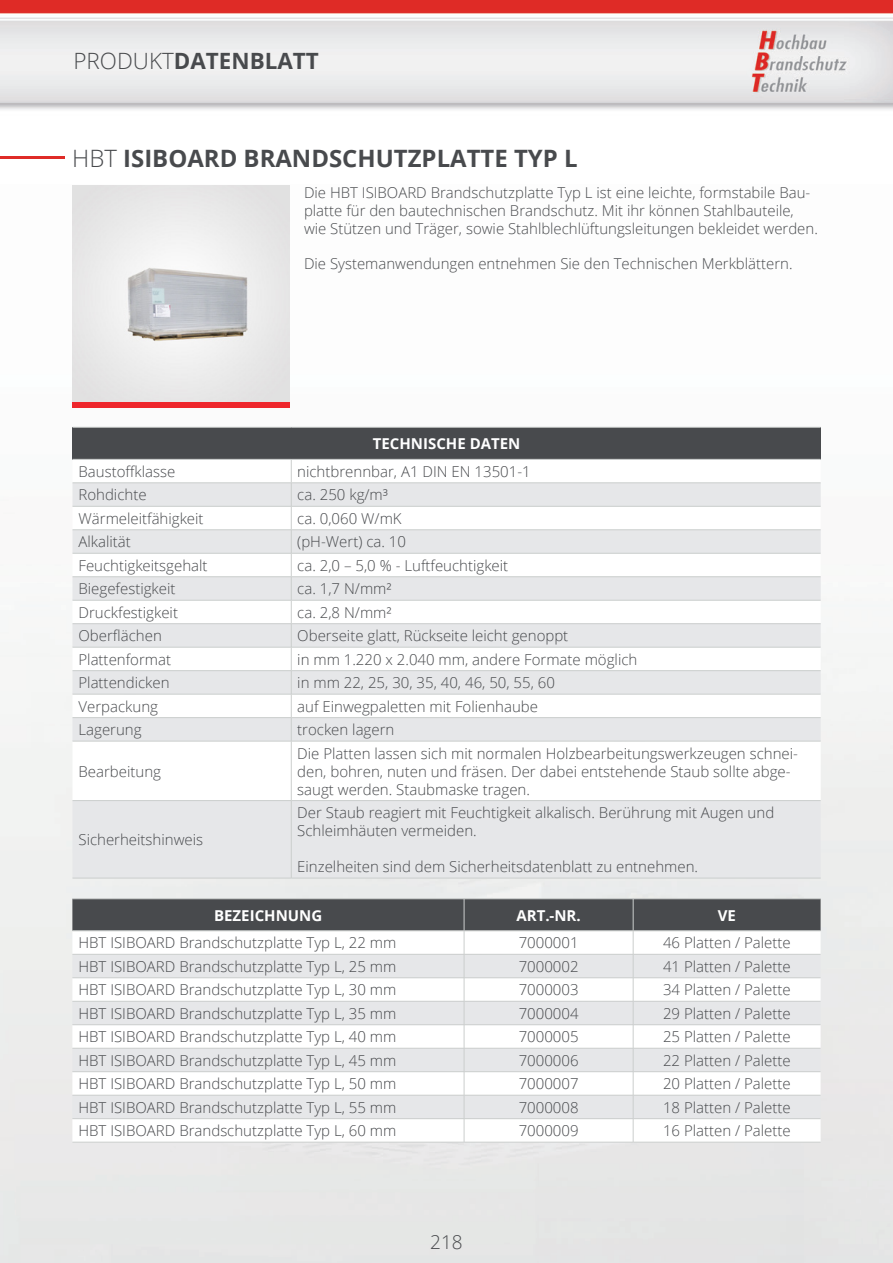
<style>
.page{position:relative;width:893px;height:1263px;background:#fff}
.page>*{position:absolute;margin:0;border:0;box-sizing:border-box;transform-origin:0 0}
.t1{font:700 23.85px "Open Sans";color:#484a4d}
.t2{font:700 22.5px "Open Sans";color:#484a4d}
.t3{font:300 19.05px "Open Sans";color:#484a4d}
.t4{font:300 15px/18px "Open Sans";color:#484a4d}
.t5{font:700 15px "Open Sans";color:#fff}
.s1{font-weight:300}
</style>
<div class="page">
<img style="left:0;top:0;width:893px;height:1263px">
<hr style="left:0;top:157px;width:64px;height:2px;background:#df2b27">
<img style="left:72px;top:185px;width:217px;height:218px">
<svg style="left:72px;top:403px;width:218px;height:5px"></svg>
<div style="left:72px;top:427px;width:749px;height:32px;background:#484a4d"></div>
<svg style="left:72px;top:460px;width:749px;height:23px"></svg>
<svg style="left:72px;top:484px;width:749px;height:394px;fill:#e6e7e9"></svg>
<hr style="left:72px;top:483px;width:219px;height:1px;background:#cbcecd">
<hr style="left:72px;top:506px;width:219px;height:1px;background:#cbcecd">
<hr style="left:72px;top:529px;width:219px;height:1px;background:#cbcecd">
<hr style="left:72px;top:553px;width:219px;height:1px;background:#cbcecd">
<hr style="left:72px;top:576px;width:219px;height:1px;background:#cbcecd">
<hr style="left:72px;top:600px;width:219px;height:1px;background:#cbcecd">
<hr style="left:72px;top:623px;width:219px;height:1px;background:#cbcecd">
<hr style="left:72px;top:647px;width:219px;height:1px;background:#cbcecd">
<hr style="left:72px;top:670px;width:219px;height:1px;background:#cbcecd">
<hr style="left:72px;top:694px;width:219px;height:1px;background:#cbcecd">
<hr style="left:72px;top:717px;width:219px;height:1px;background:#cbcecd">
<hr style="left:72px;top:741px;width:219px;height:1px;background:#cbcecd">
<hr style="left:72px;top:800px;width:219px;height:1px;background:#cbcecd">
<hr style="left:72px;top:878px;width:219px;height:1px;background:#cbcecd">
<hr style="left:291px;top:483px;width:530px;height:1px;background:#cbcecd">
<hr style="left:291px;top:506px;width:530px;height:1px;background:#cbcecd">
<hr style="left:291px;top:529px;width:530px;height:1px;background:#cbcecd">
<hr style="left:291px;top:553px;width:530px;height:1px;background:#cbcecd">
<hr style="left:291px;top:576px;width:530px;height:1px;background:#cbcecd">
<hr style="left:291px;top:600px;width:530px;height:1px;background:#cbcecd">
<hr style="left:291px;top:623px;width:530px;height:1px;background:#cbcecd">
<hr style="left:291px;top:647px;width:530px;height:1px;background:#cbcecd">
<hr style="left:291px;top:670px;width:530px;height:1px;background:#cbcecd">
<hr style="left:291px;top:694px;width:530px;height:1px;background:#cbcecd">
<hr style="left:291px;top:717px;width:530px;height:1px;background:#cbcecd">
<svg style="left:291px;top:460px;width:1px;height:281px"></svg>
<hr style="left:291px;top:741px;width:530px;height:1px;background:#cbcecd">
<hr style="left:291px;top:741px;width:1px;height:59px;background:#cbcecd">
<hr style="left:291px;top:800px;width:530px;height:1px;background:#cbcecd">
<hr style="left:291px;top:801px;width:1px;height:77px;background:#cbcecd">
<hr style="left:291px;top:878px;width:530px;height:1px;background:#cbcecd">
<hr style="left:72px;top:427px;width:219px;height:1px;background:#cbcecd">
<hr style="left:291px;top:427px;width:530px;height:1px;background:#cbcecd">
<hr style="left:72px;top:459px;width:219px;height:1px;background:#cbcecd">
<hr style="left:291px;top:459px;width:530px;height:1px;background:#cbcecd">
<hr style="left:72px;top:898px;width:392px;height:1px;background:#cbcecd">
<hr style="left:464px;top:898px;width:169px;height:1px;background:#cbcecd">
<hr style="left:72px;top:1142px;width:392px;height:1px;background:#cbcecd">
<hr style="left:464px;top:1142px;width:169px;height:1px;background:#cbcecd">
<hr style="left:633px;top:898px;width:188px;height:1px;background:#cbcecd">
<svg style="left:72px;top:899px;width:749px;height:243px"></svg>
<hr style="left:633px;top:1142px;width:188px;height:1px;background:#cbcecd">
<h2 class="t2" style="left:74px;top:45px;width:247px"><span class="s1">PRODUKT</span>DATENBLATT</h2>
<h1 class="t1" style="left:72px;top:142px;width:507px"><span class="s1">HBT</span> ISIBOARD BRANDSCHUTZPLATTE TYP L</h1>
<p class="t4" style="left:304px;top:183px;width:515px">Die HBT ISIBOARD Brandschutzplatte Typ L ist eine leichte, formstabile Bau&shy;platte für den bautechnischen Brandschutz. Mit ihr können Stahlbauteile, wie Stützen und Träger, sowie Stahlblechlüftungsleitungen bekleidet werden.</p>
<p class="t4" style="left:304px;top:255px;width:490px">Die Systemanwendungen entnehmen Sie den Technischen Merkblättern.</p>
<p class="t5" style="left:373px;top:433px;width:149px">TECHNISCHE DATEN</p>
<p class="t4" style="left:79px;top:462px;width:98px">Baustoffklasse</p>
<p class="t4" style="left:297px;top:462px;width:235px">nichtbrennbar, A1 DIN EN 13501-1</p>
<p class="t4" style="left:79px;top:485px;width:70px">Rohdichte</p>
<p class="t4" style="left:297px;top:485px;width:92px">ca. 250 kg/m³</p>
<p class="t4" style="left:79px;top:509px;width:127px">Wärmeleitfähigkeit</p>
<p class="t4" style="left:297px;top:509px;width:106px">ca. 0,060 W/mK</p>
<p class="t4" style="left:79px;top:532px;width:54px">Alkalität</p>
<p class="t4" style="left:297px;top:532px;width:110px">(pH-Wert) ca. 10</p>
<p class="t4" style="left:79px;top:556px;width:131px">Feuchtigkeitsgehalt</p>
<p class="t4" style="left:297px;top:556px;width:212px">ca. 2,0 – 5,0 % - Luftfeuchtigkeit</p>
<p class="t4" style="left:79px;top:579px;width:99px">Biegefestigkeit</p>
<p class="t4" style="left:297px;top:579px;width:96px">ca. 1,7 N/mm²</p>
<p class="t4" style="left:79px;top:603px;width:101px">Druckfestigkeit</p>
<p class="t4" style="left:297px;top:603px;width:96px">ca. 2,8 N/mm²</p>
<p class="t4" style="left:79px;top:626px;width:85px">Oberflächen</p>
<p class="t4" style="left:297px;top:626px;width:273px">Oberseite glatt, Rückseite leicht genoppt</p>
<p class="t4" style="left:79px;top:650px;width:94px">Plattenformat</p>
<p class="t4" style="left:297px;top:650px;width:342px">in mm 1.220 x 2.040 mm, andere Formate möglich</p>
<p class="t4" style="left:79px;top:673px;width:93px">Plattendicken</p>
<p class="t4" style="left:297px;top:673px;width:259px">in mm 22, 25, 30, 35, 40, 46, 50, 55, 60</p>
<p class="t4" style="left:79px;top:697px;width:81px">Verpackung</p>
<p class="t4" style="left:297px;top:697px;width:242px">auf Einwegpaletten mit Folienhaube</p>
<p class="t4" style="left:79px;top:720px;width:65px">Lagerung</p>
<p class="t4" style="left:297px;top:720px;width:99px">trocken lagern</p>
<p class="t4" style="left:79px;top:762px;width:84px">Bearbeitung</p>
<p class="t4" style="left:297px;top:744px;width:502px">Die Platten lassen sich mit normalen Holzbearbeitungswerkzeugen schnei&shy;den, bohren, nuten und fräsen. Der dabei entstehende Staub sollte abge&shy;saugt werden. Staubmaske tragen.</p>
<p class="t4" style="left:297px;top:803px;width:478px">Der Staub reagiert mit Feuchtigkeit alkalisch. Berührung mit Augen und<br>Schleimhäuten vermeiden.</p>
<p class="t4" style="left:297px;top:857px;width:402px">Einzelheiten sind dem Sicherheitsdatenblatt zu entnehmen.</p>
<p class="t5" style="left:214px;top:904px;width:110px">BEZEICHNUNG</p>
<p class="t5" style="left:516px;top:904px;width:66px">ART.-NR.</p>
<p class="t5" style="left:718px;top:904px;width:20px">VE</p>
<p class="t4" style="left:78px;top:933px;width:320px">HBT ISIBOARD Brandschutzplatte Typ L, 22 mm</p>
<p class="t4" style="left:519px;top:933px;width:61px">7000001</p>
<p class="t4" style="left:663px;top:933px;width:129px">46 Platten / Palette</p>
<p class="t4" style="left:78px;top:957px;width:320px">HBT ISIBOARD Brandschutzplatte Typ L, 25 mm</p>
<p class="t4" style="left:519px;top:957px;width:61px">7000002</p>
<p class="t4" style="left:663px;top:957px;width:129px">41 Platten / Palette</p>
<p class="t4" style="left:78px;top:980px;width:320px">HBT ISIBOARD Brandschutzplatte Typ L, 30 mm</p>
<p class="t4" style="left:519px;top:980px;width:61px">7000003</p>
<p class="t4" style="left:663px;top:980px;width:129px">34 Platten / Palette</p>
<p class="t4" style="left:78px;top:1004px;width:320px">HBT ISIBOARD Brandschutzplatte Typ L, 35 mm</p>
<p class="t4" style="left:519px;top:1004px;width:61px">7000004</p>
<p class="t4" style="left:663px;top:1004px;width:129px">29 Platten / Palette</p>
<p class="t4" style="left:78px;top:1027px;width:320px">HBT ISIBOARD Brandschutzplatte Typ L, 40 mm</p>
<p class="t4" style="left:519px;top:1027px;width:61px">7000005</p>
<p class="t4" style="left:663px;top:1027px;width:129px">25 Platten / Palette</p>
<p class="t4" style="left:78px;top:1051px;width:320px">HBT ISIBOARD Brandschutzplatte Typ L, 45 mm</p>
<p class="t4" style="left:519px;top:1051px;width:61px">7000006</p>
<p class="t4" style="left:663px;top:1051px;width:129px">22 Platten / Palette</p>
<p class="t4" style="left:78px;top:1074px;width:320px">HBT ISIBOARD Brandschutzplatte Typ L, 50 mm</p>
<p class="t4" style="left:519px;top:1074px;width:61px">7000007</p>
<p class="t4" style="left:663px;top:1074px;width:129px">20 Platten / Palette</p>
<p class="t4" style="left:78px;top:1098px;width:320px">HBT ISIBOARD Brandschutzplatte Typ L, 55 mm</p>
<p class="t4" style="left:519px;top:1098px;width:61px">7000008</p>
<p class="t4" style="left:663px;top:1098px;width:129px">18 Platten / Palette</p>
<p class="t4" style="left:78px;top:1121px;width:320px">HBT ISIBOARD Brandschutzplatte Typ L, 60 mm</p>
<p class="t4" style="left:519px;top:1121px;width:61px">7000009</p>
<p class="t4" style="left:663px;top:1121px;width:129px">16 Platten / Palette</p>
<p class="t4" style="left:79px;top:830px;width:126px">Sicherheitshinweis</p>
<p class="t3" style="left:430px;top:1229px;width:34px">218</p>
</div>
